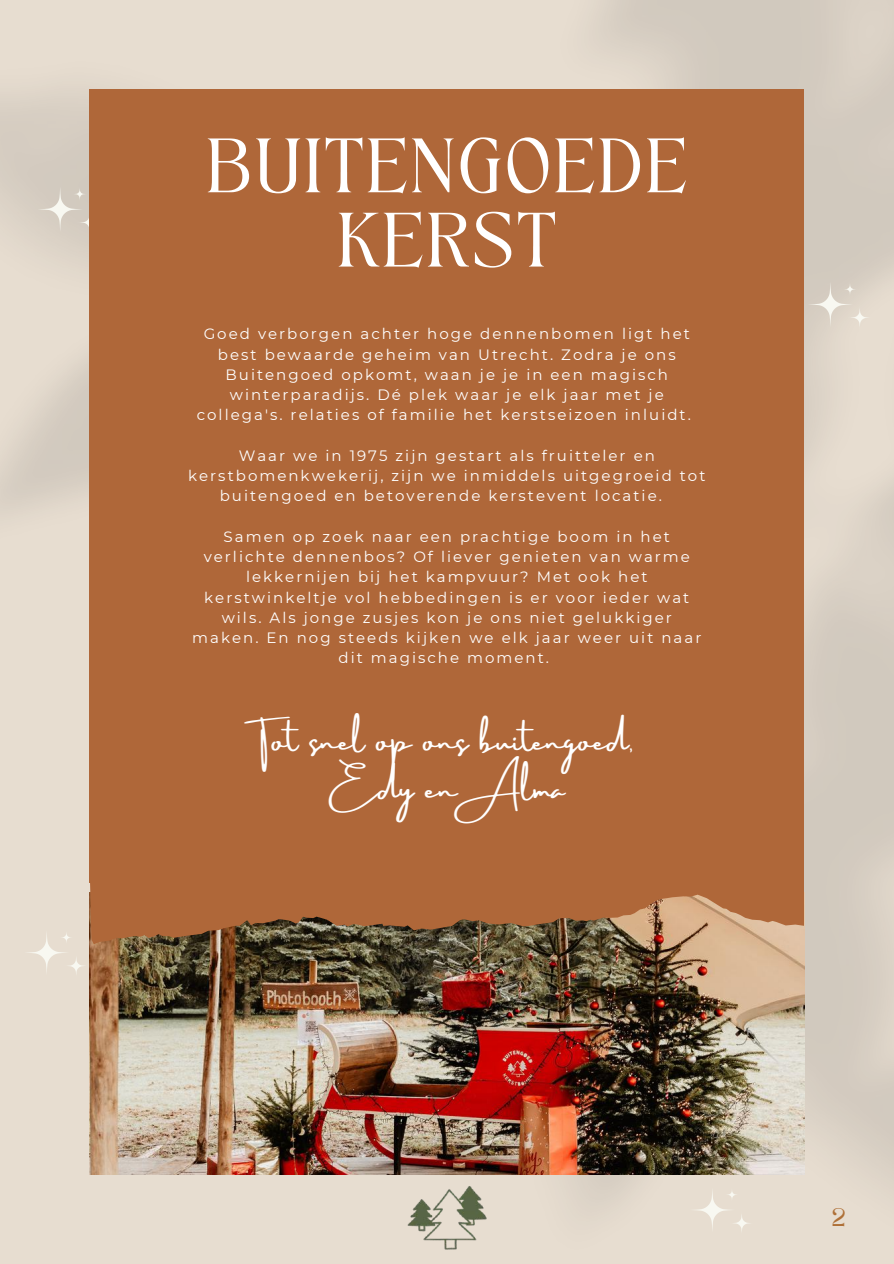
<style>
.page{position:relative;width:894px;height:1264px;background:#fff}
.page>*{position:absolute;margin:0;border:0;box-sizing:border-box;transform-origin:0 0}
.t1{font:53.7px/74.2px "TAN Angleton";color:#fff;text-align:center}
.t2{font:29.85px/48.3px "Amsterdam Three";color:#fff;text-align:center}
.t3{font:17.7px "TAN Angleton";color:#af7037}
.t4{font:15px/20.2px "Montserrat";letter-spacing:.135em;color:#fff;text-align:center}
</style>
<div class="page">
<img style="left:0;top:0;width:893px;height:1263px">
<svg style="left:34px;top:183px;width:55px;height:53px;background:#d7cfc4"></svg>
<svg style="left:804px;top:278px;width:68px;height:53px;background:#dcd4c8"></svg>
<img style="left:89px;top:944px;width:715px;height:229px">
<div style="left:89px;top:89px;width:715px;height:793px;background:#af6739"></div>
<svg style="left:89px;top:882px;width:715px;height:62px;background:#a16b43"></svg>
<img style="left:371px;top:1141px;width:151px;height:122px">
<svg style="left:686px;top:1183px;width:68px;height:53px;background:#e8dfd2"></svg>
<svg style="left:21px;top:926px;width:68px;height:53px;background:#e8dfd2"></svg>
<h1 class="t1" style="left:205px;top:138px;width:485px">BUITENGOEDE<br>KERST</h1>
<p class="t4" style="left:197px;top:324px;width:495px">Goed verborgen achter hoge dennenbomen ligt het best bewaarde geheim van Utrecht. Zodra je ons Buitengoed opkomt, waan je je in een magisch winterparadijs. Dé plek waar je elk jaar met je collega's. relaties of familie het kerstseizoen inluidt.</p>
<p class="t4" style="left:239px;top:445px;width:417px">Waar we in 1975 zijn gestart als fruitteler en</p>
<p class="t4" style="left:188px;top:465px;width:518px">kerstbomenkwekerij, zijn we inmiddels uitgegroeid tot</p>
<p class="t4" style="left:220px;top:486px;width:443px">buitengoed en betoverende kerstevent locatie.</p>
<p class="t4" style="left:192px;top:526px;width:510px">Samen op zoek naar een prachtige boom in het verlichte dennenbos? Of liever genieten van warme lekkernijen bij het kampvuur? Met ook het kerstwinkeltje vol hebbedingen is er voor ieder wat wils. Als jonge zusjes kon je ons niet gelukkiger maken. En nog steeds kijken we elk jaar weer uit naar dit magische moment.</p>
<h2 class="t2" style="left:259px;top:717px;width:376px">Tot snel op ons buitengoed,<br>Edy en Alma</h2>
<p class="t3" style="left:831px;top:1208px;width:15px">2</p>
</div>
